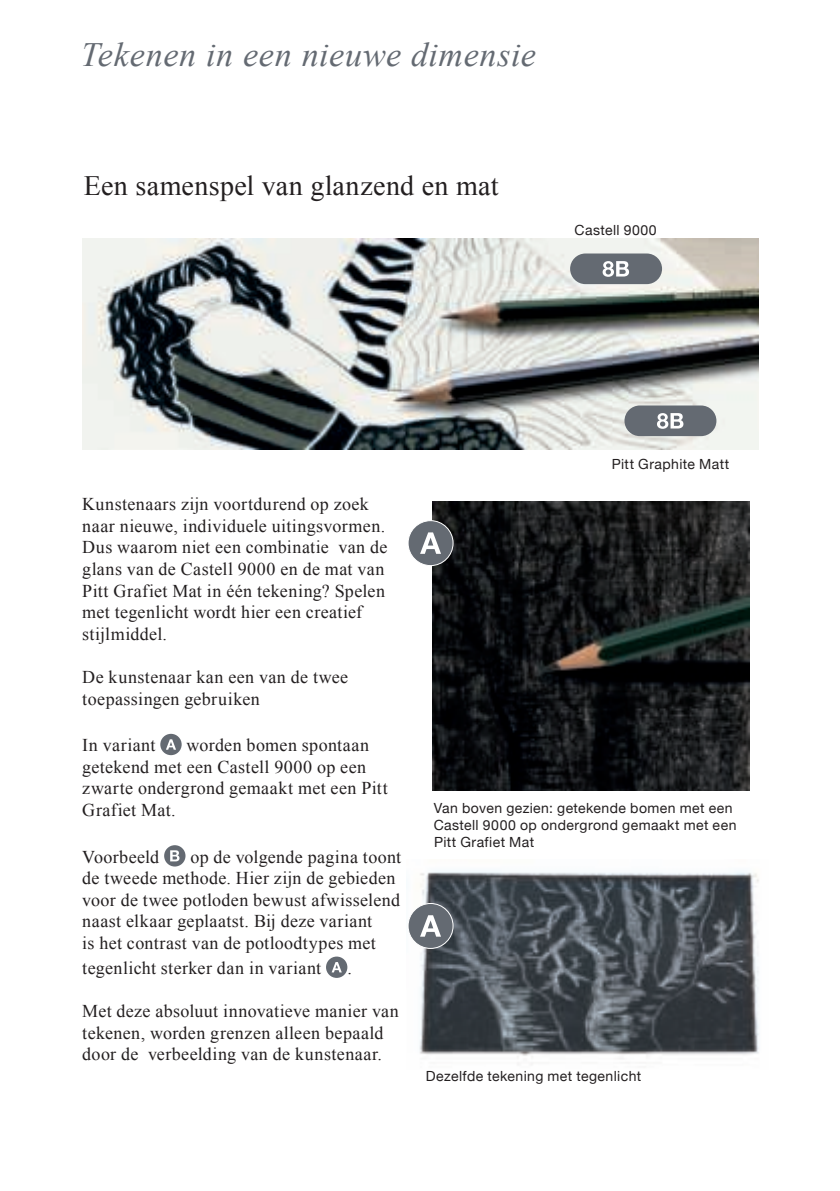
<style>
.page{position:relative;width:840px;height:1191px;background:#fff}
.page>*{position:absolute;margin:0;border:0;box-sizing:border-box;transform-origin:0 0}
.t1{font:italic 34px "Times New Roman";letter-spacing:.015em;color:#646a72}
.t2{font:28px "Times New Roman";letter-spacing:.01em;color:#231f20}
.t3{font:18px/21.6px "Times New Roman";letter-spacing:.02em;color:#231f20}
.t4{font:14px/16.8px "Helvetica Neue";letter-spacing:.03em;color:#231f20}
</style>
<div class="page">
<div style="left:160px;top:734px;width:21px;height:21px;background:#646a72;border-radius:50%"></div>
<svg style="left:166px;top:739px;width:10px;height:10px"></svg>
<div style="left:164px;top:845px;width:21px;height:21px;background:#646a72;border-radius:50%"></div>
<svg style="left:170px;top:850px;width:9px;height:11px"></svg>
<div style="left:326px;top:956px;width:21px;height:22px;background:#646a72;border-radius:50%"></div>
<svg style="left:332px;top:962px;width:9px;height:10px"></svg>
<img style="left:82px;top:238px;width:675px;height:211px">
<img style="left:432px;top:501px;width:317px;height:289px">
<img style="left:419px;top:871px;width:340px;height:194px">
<div style="left:408px;top:520px;width:45px;height:45px;background:#646a72;border-radius:50%"></div>
<div style="left:407px;top:520px;width:46px;height:46px;border:1px solid #fff;border-radius:50%"></div>
<svg style="left:420px;top:532px;width:21px;height:22px"></svg>
<div style="left:408px;top:903px;width:45px;height:45px;background:#646a72;border-radius:50%"></div>
<div style="left:407px;top:903px;width:46px;height:46px;border:1px solid #fff;border-radius:50%"></div>
<svg style="left:420px;top:915px;width:21px;height:21px"></svg>
<div style="left:569px;top:253px;width:92px;height:31px;background:#646a72;border-radius:15px"></div>
<svg style="left:602px;top:261px;width:26px;height:16px"></svg>
<div style="left:624px;top:405px;width:92px;height:31px;background:#646a72;border-radius:15px"></div>
<svg style="left:657px;top:413px;width:26px;height:16px"></svg>
<h1 class="t1" style="left:81px;top:42px;width:456px">Tekenen in een nieuwe dimensie</h1>
<h2 class="t2" style="left:84px;top:176px;width:416px">Een samenspel van glanzend en mat</h2>
<p class="t4" style="left:574px;top:222px;width:84px">Castell 9000</p>
<p class="t4" style="left:611px;top:457px;width:119px">Pitt Graphite Matt</p>
<p class="t3" style="left:82px;top:495px;width:306px">Kunstenaars zijn voortdurend op zoek naar nieuwe, individuele uitingsvormen.<br>Dus waarom niet een combinatie van de glans van de Castell 9000 en de mat van Pitt Grafiet Mat in één tekening? Spelen met tegenlicht wordt hier een creatief stijlmiddel.</p>
<p class="t3" style="left:82px;top:668px;width:267px">De kunstenaar kan een van de twee toepassingen gebruiken</p>
<p class="t3" style="left:82px;top:736px;width:75px">In variant</p>
<p class="t3" style="left:82px;top:736px;width:307px;text-indent:104px">worden bomen spontaan getekend met een Castell 9000 op een zwarte ondergrond gemaakt met een Pitt<br>Grafiet Mat.</p>
<p class="t3" style="left:82px;top:847px;width:78px">Voorbeeld</p>
<p class="t3" style="left:82px;top:847px;width:320px;text-indent:108px">op de volgende pagina toont de tweede methode. Hier zijn de gebieden voor de twee potloden bewust afwisselend naast elkaar geplaatst. Bij deze variant<br>is het contrast van de potloodtypes met</p>
<p class="t3" style="left:82px;top:958px;width:240px">tegenlicht sterker dan in variant</p>
<p class="t3" style="left:347px;top:958px;width:6px">.</p>
<p class="t3" style="left:82px;top:1002px;width:318px">Met deze absoluut innovatieve manier van tekenen, worden grenzen alleen bepaald door de verbeelding van de kunstenaar.</p>
<p class="t4" style="left:433px;top:801px;width:304px">Van boven gezien: getekende bomen met een<br>Castell 9000 op ondergrond gemaakt met een<br>Pitt Grafiet Mat</p>
<p class="t4" style="left:425px;top:1069px;width:217px">Dezelfde tekening met tegenlicht</p>
</div>
